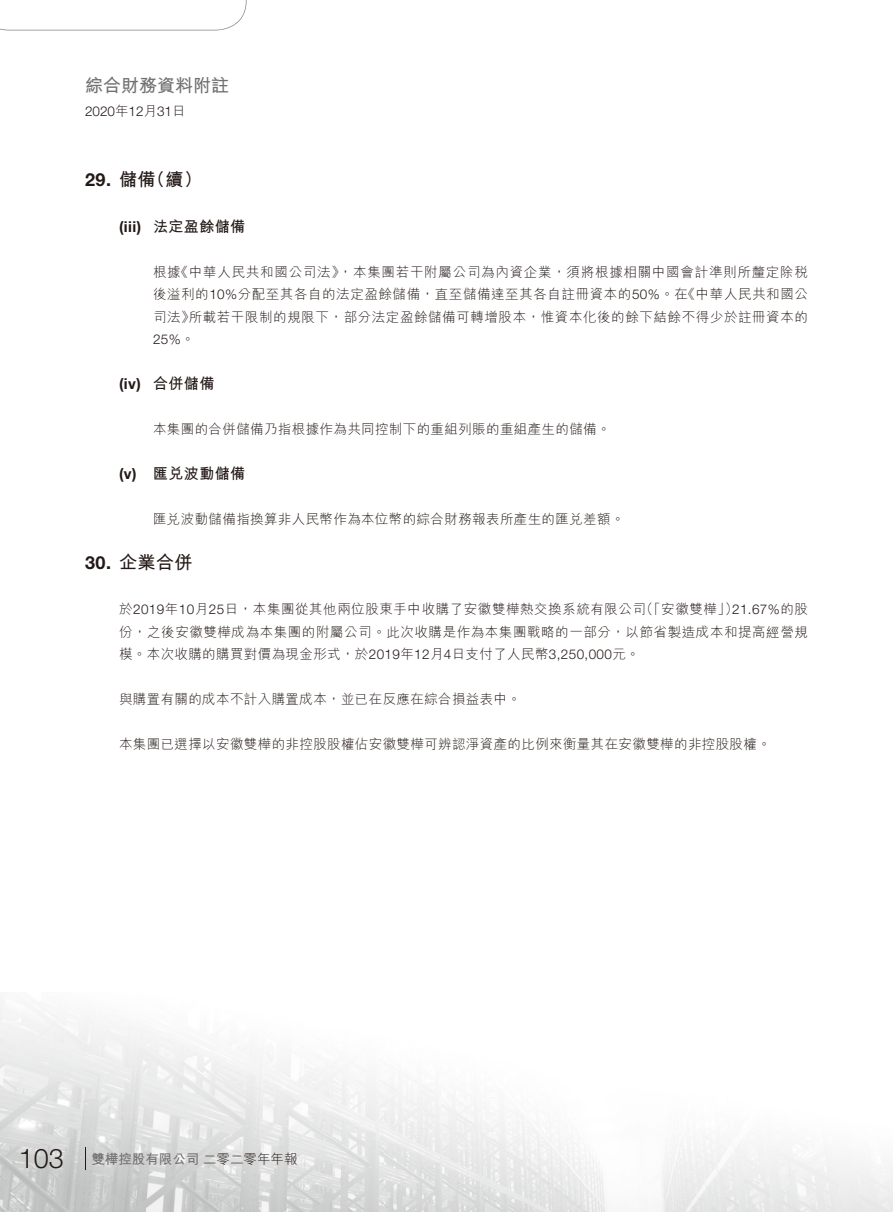
<style>
.page{position:relative;width:893px;height:1212px;background:#fff}
.page>*{position:absolute;margin:0;border:0;box-sizing:border-box;transform-origin:0 0}
.t1{font:18px "M Hei HK Bold E Ten B5 H";letter-spacing:.03em;color:#231916}
.t2{font:18px "M Hei HK Bold E Ten B5 H";color:#717171}
.t3{font:15px "M Hei HK Bold E Ten B5 H";letter-spacing:.03em;color:#231916}
.t4{font:700 15px "Helvetica Neue LT Std";color:#231916}
.t5{font:13.5px/22.5px "M Hei HK Light E Ten B5 H";letter-spacing:.03em;color:#231916;text-align:justify}
.t6{font:13.5px "M Hei HK Bold E Ten B5 H";color:#717171}
.t7{font:300 13.5px "Helvetica Neue LT Std";color:#231916}
.s1{font-family:"M Hei HK Light E Ten B5 H";font-weight:400}
.s2{font-family:"Helvetica Neue LT Std";font-weight:700}
.s3{font-family:"Helvetica Neue LT Std";font-weight:300}
.s4{font-family:"M Hei HK Bold E Ten B5 H";font-weight:400}
.s5{font-family:"Helvetica Neue LT Std";font-weight:300;font-size:27px;color:#231916}
.s6{font-family:"M Hei HK Light E Ten B5 H";color:#231916}
</style>
<div class="page">
<img style="left:0;top:1003px;width:893px;height:209px">
<svg style="left:0;top:0;width:247px;height:30px"></svg>
<svg style="left:85px;top:1148px;width:1px;height:22px"></svg>
<h1 class="t2" style="left:85px;top:79px;width:146px">綜合財務資料附註</h1>
<p class="t7" style="left:85px;top:107px;width:102px">2020<span class="s1">年</span>12<span class="s1">月</span>31<span class="s1">日</span></p>
<h1 class="t1" style="left:85px;top:173px;width:119px"><span class="s2">29.</span> 儲備（續）</h1>
<p class="t3" style="left:119px;top:220px;width:128px"><span class="s2">(iii)</span> 法定盈餘儲備</p>
<p class="t5" style="left:153px;top:262px;width:656px">根據《中華人民共和國公司法》，本集團若干附屬公司為內資企業，須將根據相關中國會計準則所釐定除稅後溢利的<span class="s3">10%</span>分配至其各自的法定盈餘儲備，直至儲備達至其各自註冊資本的<span class="s3">50%</span>。在《中華人民共和國公司法》所載若干限制的規限下，部分法定盈餘儲備可轉增股本，惟資本化後的餘下結餘不得少於註冊資本的</p>
<p class="t7" style="left:153px;top:335px;width:43px">25%<span class="s1">。</span></p>
<p class="t4" style="left:119px;top:378px;width:97px">(iv) <span class="s4">合併儲備</span></p>
<p class="t5" style="left:153px;top:420px;width:459px">本集團的合併儲備乃指根據作為共同控制下的重組列賬的重組產生的儲備。</p>
<p class="t3" style="left:119px;top:468px;width:128px"><span class="s2">(v)</span> 匯兌波動儲備</p>
<p class="t5" style="left:153px;top:510px;width:473px">匯兌波動儲備指換算非人民幣作為本位幣的綜合財務報表所產生的匯兌差額。</p>
<h1 class="t1" style="left:85px;top:555px;width:109px"><span class="s2">30.</span> 企業合併</h1>
<p class="t5" style="left:119px;top:600px;width:690px">於<span class="s3">2019</span>年<span class="s3">10</span>月<span class="s3">25</span>日，本集團從其他兩位股東手中收購了安徽雙樺熱交換系統有限公司（「安徽雙樺」）<span class="s3">21.67%</span>的股份，之後安徽雙樺成為本集團的附屬公司。此次收購是作為本集團戰略的一部分，以節省製造成本和提高經營規模。本次收購的購買對價為現金形式，於<span class="s3">2019</span>年<span class="s3">12</span>月<span class="s3">4</span>日支付了人民幣<span class="s3">3,250,000</span>元。</p>
<p class="t5" style="left:119px;top:690px;width:404px">與購置有關的成本不計入購置成本，並已在反應在綜合損益表中。</p>
<p class="t5" style="left:119px;top:735px;width:653px">本集團已選擇以安徽雙樺的非控股股權佔安徽雙樺可辨認淨資產的比例來衡量其在安徽雙樺的非控股股權。</p>
<p class="t6" style="left:19px;top:1154px;width:280px"><span class="s5">103</span> 雙樺控股有限公司<span class="s6">二零二零年年報</span></p>
</div>
